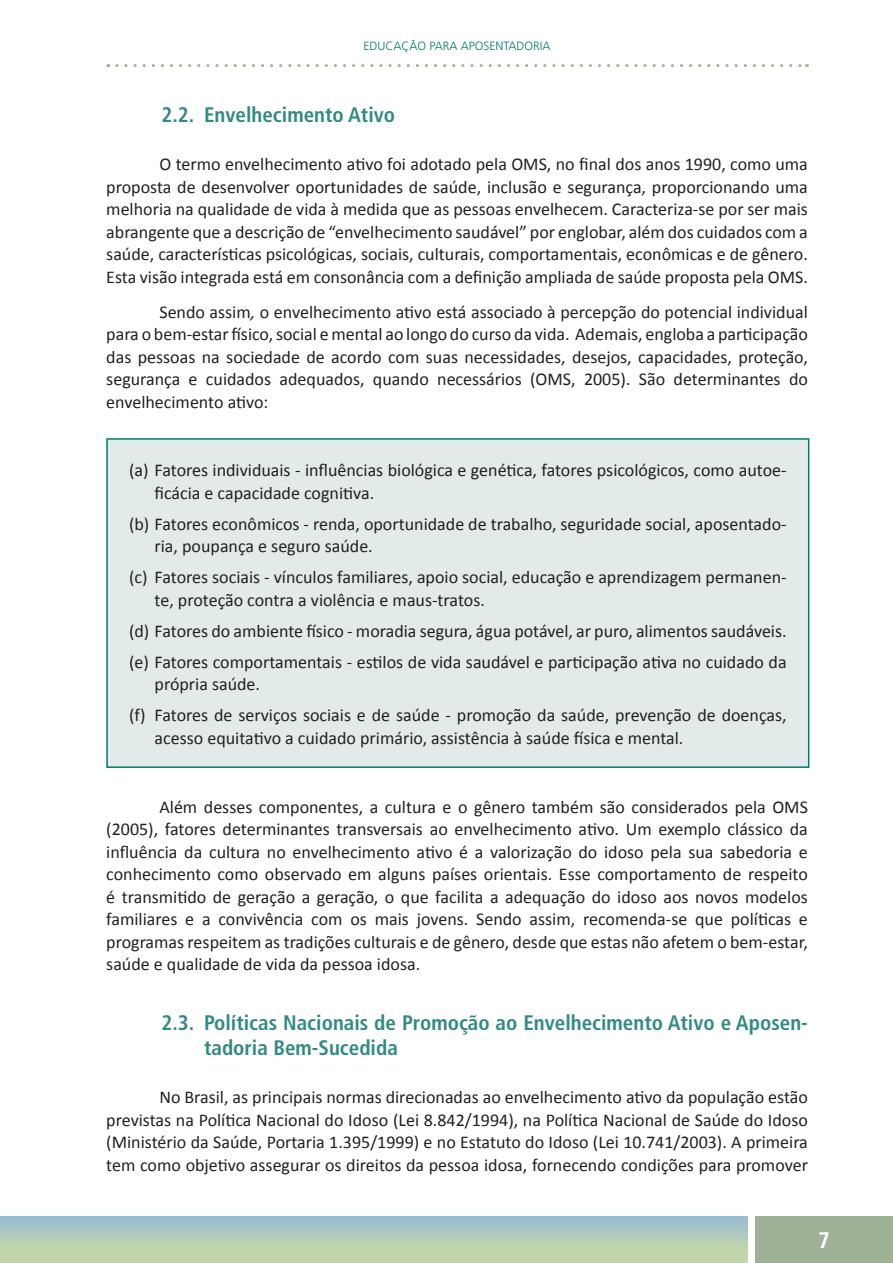
<style>
.page{position:relative;width:893px;height:1263px;background:#fff}
.page>*{position:absolute;margin:0;border:0;box-sizing:border-box;transform-origin:0 0}
.t1{font:700 condensed 22.5px "Frutiger LT Std";color:#fff}
.t2{font:700 condensed 21px/25.5px "Frutiger LT Std";color:#318b81}
.t3{font:18px/22.5px "Calibri";color:#231f20}
.t4{font:300 12px "Frutiger LT Std";color:#017a6a}
.s1{font-style:italic}
</style>
<div class="page">
<div style="left:0;top:1216px;width:747px;height:47px;background:linear-gradient(to bottom,#9bbed0,#ccdca1)"></div>
<div style="left:755px;top:1216px;width:138px;height:47px;background:#a0b296"></div>
<svg style="left:117px;top:64px;width:690px;height:3px"></svg>
<svg style="left:0;top:1216px;width:1px;height:47px"></svg>
<div style="left:107px;top:439px;width:702px;height:328px;background:#e2ebe9"></div>
<div style="left:106px;top:438px;width:703px;height:330px;border:2px solid #017a6a"></div>
<p class="t4" style="left:364px;top:39px;width:189px">EDUCAÇÃO PARA APOSENTADORIA</p>
<p class="t2" style="left:162px;top:102px;width:235px">2.2. Envelhecimento Ativo</p>
<p class="t3" style="left:106px;top:152px;width:703px;text-align:justify;text-indent:53px">O termo envelhecimento ativo foi adotado pela OMS, no final dos anos 1990, como uma proposta de desenvolver oportunidades de saúde, inclusão e segurança, proporcionando uma melhoria na qualidade de vida à medida que as pessoas envelhecem. Caracteriza-se por ser mais abrangente que a descrição de “envelhecimento saudável” por englobar, além dos cuidados com a saúde, características psicológicas, sociais, culturais, comportamentais, econômicas e de gênero.<br>Esta visão integrada está em consonância com a definição ampliada de saúde proposta pela OMS.</p>
<p class="t3" style="left:106px;top:300px;width:703px;text-align:justify;text-indent:53px">Sendo assim<span class="s1">,</span> o envelhecimento ativo está associado à percepção do potencial individual para o bem-estar físico, social e mental ao longo do curso da vida. Ademais, engloba a participação das pessoas na sociedade de acordo com suas necessidades, desejos, capacidades, proteção, segurança e cuidados adequados, quando necessários (OMS, 2005). São determinantes do envelhecimento ativo:</p>
<p class="t3" style="left:155px;top:458px;width:634px;text-indent:-26px">(a) Fatores individuais - influências biológica e genética, fatores psicológicos, como autoe&shy;ficácia e capacidade cognitiva.</p>
<p class="t3" style="left:155px;top:511px;width:634px;text-indent:-26px">(b) Fatores econômicos - renda, oportunidade de trabalho, seguridade social, aposentado&shy;ria, poupança e seguro saúde.</p>
<p class="t3" style="left:155px;top:565px;width:634px;text-indent:-26px">(c) Fatores sociais - vínculos familiares, apoio social, educação e aprendizagem permanen&shy;te, proteção contra a violência e maus-tratos.</p>
<p class="t3" style="left:129px;top:614px;width:659px;line-height:31px">(d) Fatores do ambiente físico - moradia segura, água potável, ar puro, alimentos saudáveis. (e) Fatores comportamentais - estilos de vida saudável e participação ativa no cuidado da</p>
<p class="t3" style="left:129px;top:668px;width:659px;line-height:31px;text-indent:26px">própria saúde.<br>(f) Fatores de serviços sociais e de saúde - promoção da saúde, prevenção de doenças,</p>
<p class="t3" style="left:155px;top:725px;width:530px">acesso equitativo a cuidado primário, assistência à saúde física e mental.</p>
<p class="t3" style="left:106px;top:795px;width:703px;text-align:justify;text-indent:53px">Além desses componentes, a cultura e o gênero também são considerados pela OMS (2005), fatores determinantes transversais ao envelhecimento ativo. Um exemplo clássico da influência da cultura no envelhecimento ativo é a valorização do idoso pela sua sabedoria e conhecimento como observado em alguns países orientais. Esse comportamento de respeito é transmitido de geração a geração, o que facilita a adequação do idoso aos novos modelos familiares e a convivência com os mais jovens. Sendo assim, recomenda-se que políticas e programas respeitem as tradições culturais e de gênero, desde que estas não afetem o bem-estar, saúde e qualidade de vida da pessoa idosa.</p>
<p class="t2" style="left:204px;top:1010px;width:605px;text-indent:-43px">2.3. Políticas Nacionais de Promoção ao Envelhecimento Ativo e Aposen&shy;tadoria Bem-Sucedida</p>
<p class="t3" style="left:106px;top:1085px;width:703px;text-align:justify;text-indent:53px">No Brasil, as principais normas direcionadas ao envelhecimento ativo da população estão previstas na Política Nacional do Idoso (Lei 8.842/1994), na Política Nacional de Saúde do Idoso (Ministério da Saúde, Portaria 1.395/1999) e no Estatuto do Idoso (Lei 10.741/2003). A primeira tem como objetivo assegurar os direitos da pessoa idosa, fornecendo condições para promover</p>
<p class="t1" style="left:818px;top:1226px;width:13px">7</p>
</div>
